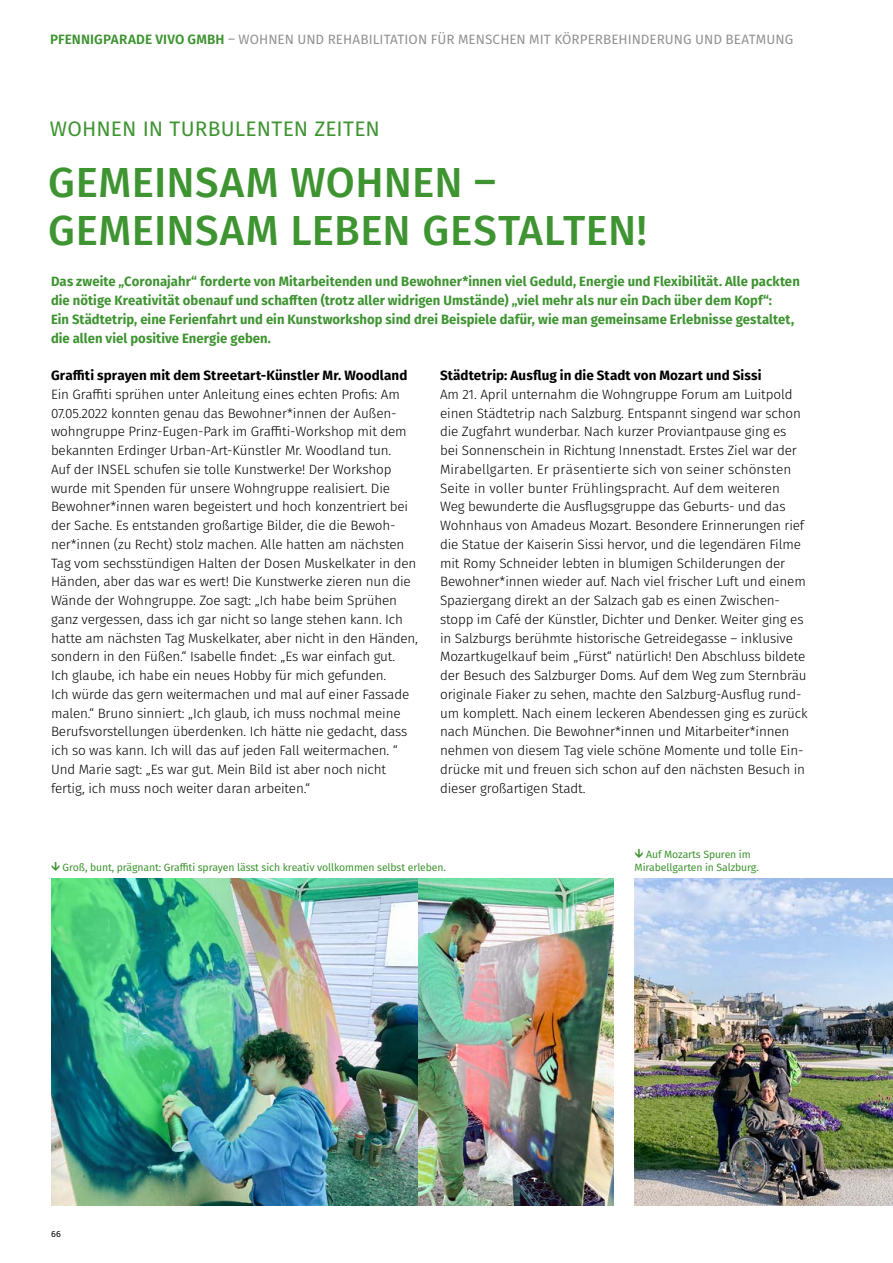
<style>
.page{position:relative;width:893px;height:1263px;background:#fff}
.page>*{position:absolute;margin:0;border:0;box-sizing:border-box;transform-origin:0 0}
.headline_-2{font:500 42px/48px "Fira GO";letter-spacing:.01em;color:#3f9432}
.headline_-2-2{font:21px "Fira GO";letter-spacing:.005em;color:#3f9432}
.t1{font:300 13.5px/18.8px "Fira GO";letter-spacing:-.01em;color:#000}
.headline_-3{font:700 13.5px/18.8px "Fira GO";letter-spacing:.005em;color:#3f9432}
.t2{font:700 13.5px "Fira GO";letter-spacing:.005em;color:#000}
.t3{font:13.5px "Fira GO";letter-spacing:.005em;color:#929292}
.t4{font:10.5px/12.8px "Fira GO";letter-spacing:-.01em;color:#3f9432;text-align:center}
.t5{font:9px "Fira GO";color:#000}
.s1{font-weight:600;color:#3f9432}
</style>
<div class="page">
<img style="left:635px;top:878px;width:257px;height:327px">
<img style="left:51px;top:878px;width:368px;height:327px">
<img style="left:419px;top:878px;width:194px;height:327px">
<p class="t3" style="left:50px;top:31px;width:745px"><span class="s1">PFENNIGPARADE VIVO GMBH</span> – WOHNEN UND REHABILITATION FÜR MENSCHEN MIT KÖRPERBEHINDERUNG UND BEATMUNG</p>
<h2 class="headline_-2-2" style="left:50px;top:117px;width:332px">WOHNEN IN TURBULENTEN ZEITEN</h2>
<h2 class="headline_-2" style="left:48px;top:158px;width:600px">GEMEINSAM WOHNEN –<br>GEMEINSAM LEBEN GESTALTEN!</h2>
<h3 class="headline_-3" style="left:51px;top:272px;width:750px">Das zweite „Coronajahr“ forderte von Mitarbeitenden und Bewohner*innen viel Geduld, Energie und Flexibilität. Alle packten die nötige Kreativität obenauf und schafften (trotz aller widrigen Umstände) „viel mehr als nur ein Dach über dem Kopf“:<br>Ein Städtetrip, eine Ferienfahrt und ein Kunstworkshop sind drei Beispiele dafür, wie man gemeinsame Erlebnisse gestaltet, die allen viel positive Energie geben.</h3>
<p class="t2" style="left:51px;top:367px;width:358px">Graffiti sprayen mit dem Streetart-Künstler Mr. Woodland</p>
<p class="t1" style="left:51px;top:385px;width:368px">Ein Graffiti sprühen unter Anleitung eines echten Profis: Am 07.05.2022 konnten genau das Bewohner*innen der Außen&shy;wohngruppe Prinz-Eugen-Park im Graffiti-Workshop mit dem bekannten Erdinger Urban-Art-Künstler Mr. Woodland tun.<br>Auf der INSEL schufen sie tolle Kunstwerke! Der Workshop wurde mit Spenden für unsere Wohngruppe realisiert. Die Bewohner*innen waren begeistert und hoch konzentriert bei der Sache. Es entstanden großartige Bilder, die die Bewoh&shy;ner*innen (zu Recht) stolz machen. Alle hatten am nächsten Tag vom sechsstündigen Halten der Dosen Muskelkater in den Händen, aber das war es wert! Die Kunstwerke zieren nun die Wände der Wohngruppe. Zoe sagt: „Ich habe beim Sprühen ganz vergessen, dass ich gar nicht so lange stehen kann. Ich hatte am nächsten Tag Muskelkater, aber nicht in den Händen, sondern in den Füßen.“ Isabelle findet: „Es war einfach gut.<br>Ich glaube, ich habe ein neues Hobby für mich gefunden.<br>Ich würde das gern weitermachen und mal auf einer Fassade malen.“ Bruno sinniert: „Ich glaub, ich muss nochmal meine Berufsvorstellungen überdenken. Ich hätte nie gedacht, dass ich so was kann. Ich will das auf jeden Fall weitermachen. “ Und Marie sagt: „Es war gut. Mein Bild ist aber noch nicht fertig, ich muss noch weiter daran arbeiten.“</p>
<p class="t2" style="left:440px;top:367px;width:323px">Städtetrip: Ausflug in die Stadt von Mozart und Sissi</p>
<p class="t1" style="left:440px;top:385px;width:369px">Am 21. April unternahm die Wohngruppe Forum am Luitpold einen Städtetrip nach Salzburg. Entspannt singend war schon die Zugfahrt wunderbar. Nach kurzer Proviantpause ging es bei Sonnenschein in Richtung Innenstadt. Erstes Ziel war der Mirabellgarten. Er präsentierte sich von seiner schönsten Seite in voller bunter Frühlingspracht. Auf dem weiteren Weg bewunderte die Ausflugsgruppe das Geburts- und das Wohnhaus von Amadeus Mozart. Besondere Erinnerungen rief die Statue der Kaiserin Sissi hervor, und die legendären Filme mit Romy Schneider lebten in blumigen Schilderungen der Bewohner*innen wieder auf. Nach viel frischer Luft und einem Spaziergang direkt an der Salzach gab es einen Zwischen&shy;stopp im Café der Künstler, Dichter und Denker. Weiter ging es in Salzburgs berühmte historische Getreidegasse – inklusive Mozartkugelkauf beim „Fürst“ natürlich! Den Abschluss bildete der Besuch des Salzburger Doms. Auf dem Weg zum Sternbräu originale Fiaker zu sehen, machte den Salzburg-Ausflug rund&shy;um komplett. Nach einem leckeren Abendessen ging es zurück nach München. Die Bewohner*innen und Mitarbeiter*innen nehmen von diesem Tag viele schöne Momente und tolle Ein&shy;drücke mit und freuen sich schon auf den nächsten Besuch in dieser großartigen Stadt.</p>
<p class="t4" style="left:63px;top:861px;width:385px">Groß, bunt, prägnant: Graffiti sprayen lässt sich kreativ vollkommen selbst erleben.</p>
<p class="t5" style="left:51px;top:1229px;width:11px">66</p>
<p class="t4" style="left:635px;top:848px;width:126px">Auf Mozarts Spuren im<br>Mirabellgarten in Salzburg.</p>
</div>
